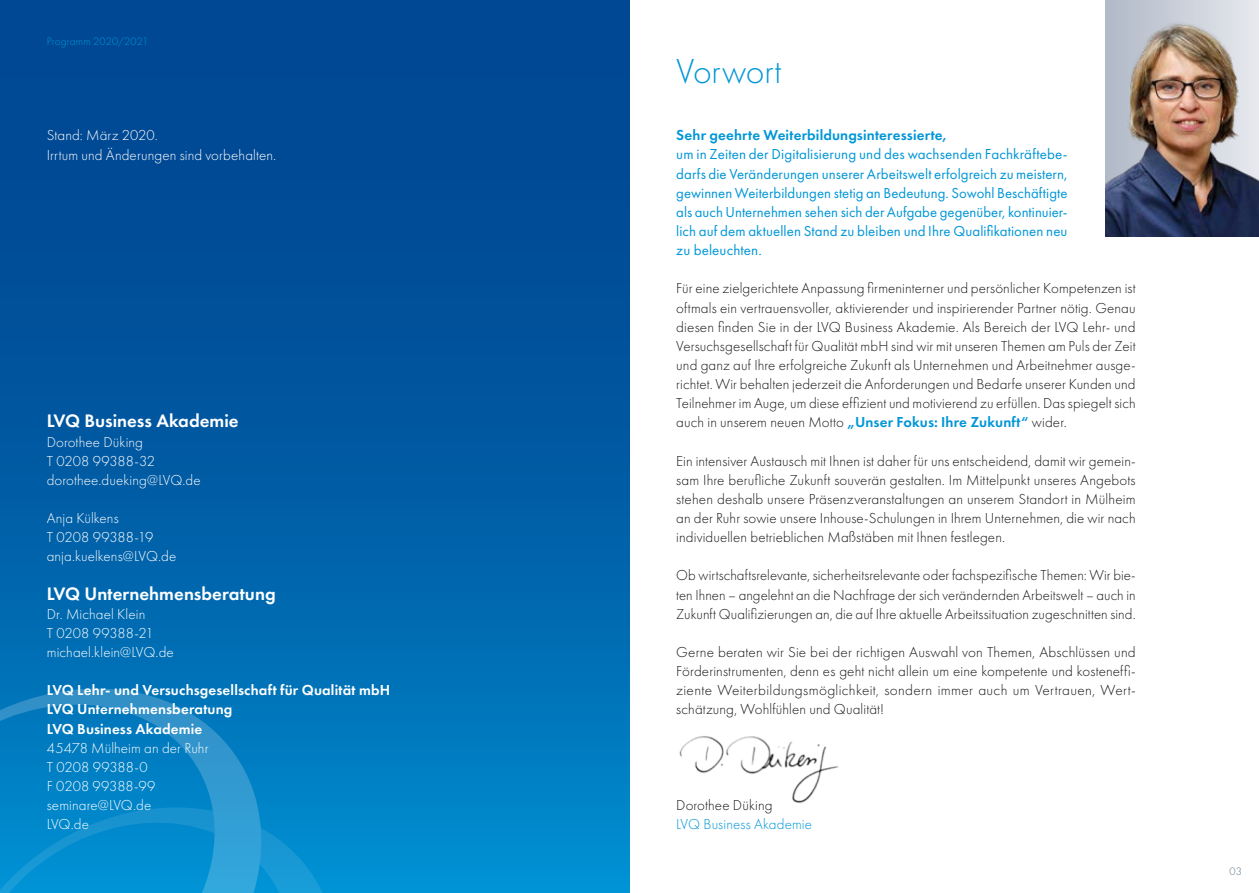
<style>
.page{position:relative;width:1259px;height:893px;background:#fff}
.page>*{position:absolute;margin:0;border:0;box-sizing:border-box;transform-origin:0 0}
.t1{font:300 36px "Futura PT";letter-spacing:-.005em;color:#0096d7}
.t2{font:600 18.75px "Futura PT";color:#fff}
.t3{font:300 15px/19.2px "Futura PT";letter-spacing:.005em;color:#181716;text-align:justify}
.t4{font:15px/19.2px "Futura PT";letter-spacing:.005em;color:#0096d7;text-align:justify}
.t5{font:300 15px/19.2px "Futura PT";letter-spacing:.005em;color:#fff}
.t6{font:600 15px/19.2px "Futura PT";letter-spacing:.01em;color:#fff}
.t7{font:600 15px "Futura PT";letter-spacing:.01em;color:#0096d7}
.t8{font:300 15px "Futura PT";letter-spacing:.005em;color:#0096d7}
.t9{font:300 11.25px "Futura PT";letter-spacing:.015em;color:#0096d7}
.t10{font:300 11.25px "Futura PT";color:#5a758c}
.s1{font-weight:600;color:#0096d7}
</style>
<div class="page">
<div style="left:0;top:0;width:629px;height:893px;background:linear-gradient(to bottom,#003b87,#0086c9)"></div>
<svg style="left:279px;top:807px;width:57px;height:86px"></svg>
<svg style="left:0;top:668px;width:279px;height:225px"></svg>
<img style="left:1106px;top:0;width:153px;height:236px">
<img style="left:679px;top:736px;width:160px;height:67px">
<p class="t9" style="left:47px;top:35px;width:103px">Programm 2020/2021</p>
<p class="t5" style="left:47px;top:126px;width:231px">Stand: März 2020.<br>Irrtum und Änderungen sind vorbehalten.</p>
<p class="t2" style="left:47px;top:409px;width:193px">LVQ Business Akademie</p>
<p class="t5" style="left:47px;top:432px;width:155px">Dorothee Düking<br>T 0208 99388-32 dorothee.dueking@LVQ.de</p>
<p class="t5" style="left:47px;top:509px;width:131px">Anja Külkens<br>T 0208 99388-19 anja.kuelkens@LVQ.de</p>
<p class="t2" style="left:47px;top:582px;width:230px">LVQ Unternehmensberatung</p>
<p class="t5" style="left:47px;top:604px;width:128px">Dr. Michael Klein<br>T 0208 99388-21 michael.klein@LVQ.de</p>
<p class="t6" style="left:47px;top:680px;width:345px">LVQ Lehr- und Versuchsgesellschaft für Qualität mbH<br>LVQ Unternehmensberatung<br>LVQ Business Akademie</p>
<p class="t5" style="left:47px;top:738px;width:163px">45478 Mülheim an der Ruhr<br>T 0208 99388-0<br>F 0208 99388-99 seminare@LVQ.de<br>LVQ.de</p>
<h1 class="t1" style="left:676px;top:51px;width:107px">Vorwort</h1>
<p class="t7" style="left:676px;top:126px;width:272px">Sehr geehrte Weiterbildungsinteressierte,</p>
<p class="t4" style="left:676px;top:145px;width:393px">um in Zeiten der Digitalisierung und des wachsenden Fachkräftebe&shy;darfs die Veränderungen unserer Arbeitswelt erfolgreich zu meistern, gewinnen Weiterbildungen stetig an Bedeutung. Sowohl Beschäftigte als auch Unternehmen sehen sich der Aufgabe gegenüber, kontinuier&shy;lich auf dem aktuellen Stand zu bleiben und Ihre Qualifikationen neu zu beleuchten.</p>
<p class="t3" style="left:676px;top:279px;width:461px">Für eine zielgerichtete Anpassung firmeninterner und persönlicher Kompetenzen ist oftmals ein vertrauensvoller, aktivierender und inspirierender Partner nötig. Genau diesen finden Sie in der LVQ Business Akademie. Als Bereich der LVQ Lehr- und Versuchsgesellschaft für Qualität mbH sind wir mit unseren Themen am Puls der Zeit und ganz auf Ihre erfolgreiche Zukunft als Unternehmen und Arbeitnehmer ausge&shy;richtet. Wir behalten jederzeit die Anforderungen und Bedarfe unserer Kunden und Teilnehmer im Auge, um diese effizient und motivierend zu erfüllen. Das spiegelt sich auch in unserem neuen Motto <span class="s1">„Unser Fokus: Ihre Zukunft“</span> wider.</p>
<p class="t3" style="left:676px;top:451px;width:461px">Ein intensiver Austausch mit Ihnen ist daher für uns entscheidend, damit wir gemein&shy;sam Ihre berufliche Zukunft souverän gestalten. Im Mittelpunkt unseres Angebots stehen deshalb unsere Präsenzveranstaltungen an unserem Standort in Mülheim an der Ruhr sowie unsere Inhouse-Schulungen in Ihrem Unternehmen, die wir nach individuellen betrieblichen Maßstäben mit Ihnen festlegen.</p>
<p class="t3" style="left:676px;top:566px;width:461px">Ob wirtschaftsrelevante, sicherheitsrelevante oder fachspezifische Themen: Wir bie&shy;ten Ihnen – angelehnt an die Nachfrage der sich verändernden Arbeitswelt – auch in Zukunft Qualifizierungen an, die auf Ihre aktuelle Arbeitssituation zugeschnitten sind.</p>
<p class="t3" style="left:676px;top:642px;width:461px">Gerne beraten wir Sie bei der richtigen Auswahl von Themen, Abschlüssen und Förderinstrumenten, denn es geht nicht allein um eine kompetente und kosteneffi&shy;ziente Weiterbildungsmöglichkeit, sondern immer auch um Vertrauen, Wert&shy;schätzung, Wohlfühlen und Qualität!</p>
<p class="t3" style="left:676px;top:796px;width:98px">Dorothee Düking</p>
<p class="t8" style="left:676px;top:816px;width:137px">LVQ Business Akademie</p>
<p class="t10" style="left:1229px;top:865px;width:14px">03</p>
</div>
